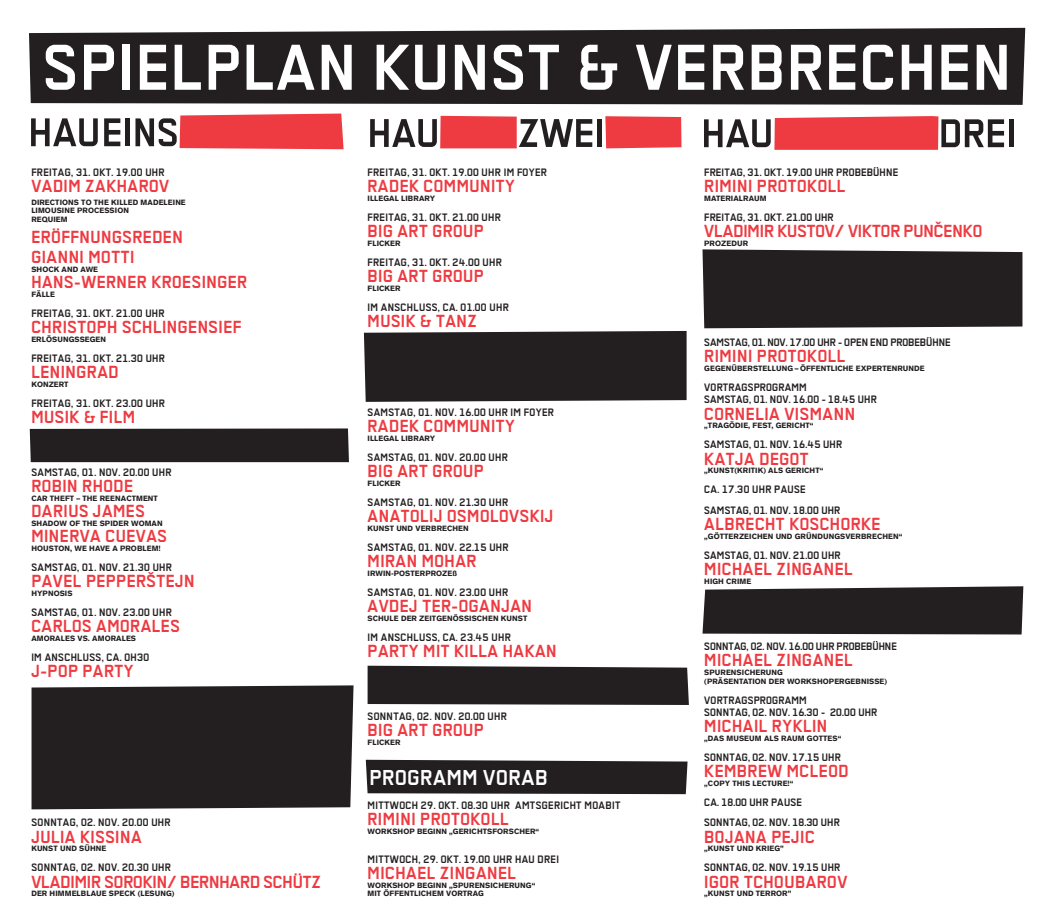
<style>
.page{position:relative;width:1053px;height:922px;background:#fff}
.page>*{position:absolute;margin:0;border:0;box-sizing:border-box;transform-origin:0 0}
.COPYTEXT_BLACK{font:700 60px "INOM";letter-spacing:.035em;color:#fff}
.COPYTEXT_BLACK-2{font:700 20px "INOM";letter-spacing:.035em;color:#fff}
.t1{font:700 16.25px "INOM";letter-spacing:.035em;color:#ee3a41}
.t2{font:700 16.25px "INOM";color:#ee3a41}
.t3{font:700 10px "INOM";letter-spacing:.035em;color:#231f20}
.t4{font:700 10px "INOM";color:#231f20}
.t5{font:900 7.5px "Akzidenz Grotesk";letter-spacing:.01em;color:#231f20}
</style>
<div class="page">
<svg style="left:31px;top:118px;width:67px;height:28px"></svg>
<svg style="left:104px;top:118px;width:16px;height:28px"></svg>
<div style="left:125px;top:118px;width:5px;height:28px;background:#231f20"></div>
<svg style="left:135px;top:113px;width:208px;height:36px;background:#e05a5f"></svg>
<hr style="left:597px;top:119px;width:4px;height:28px;background:#231f20">
<svg style="left:370px;top:116px;width:222px;height:32px"></svg>
<div style="left:605px;top:116px;width:76px;height:32px;background:#ee3a41"></div>
<div style="left:1008px;top:119px;width:5px;height:28px;background:#231f20"></div>
<svg style="left:704px;top:116px;width:299px;height:34px"></svg>
<div style="left:30px;top:428px;width:319px;height:34px;background:#231f20"></div>
<div style="left:702px;top:249px;width:320px;height:79px;background:#231f20"></div>
<div style="left:364px;top:331px;width:322px;height:71px;background:#231f20"></div>
<div style="left:32px;top:685px;width:321px;height:124px;background:#231f20"></div>
<div style="left:367px;top:665px;width:321px;height:39px;background:#231f20"></div>
<svg style="left:366px;top:759px;width:321px;height:35px;background:#2f2c2d"></svg>
<div style="left:702px;top:586px;width:321px;height:48px;background:#231f20"></div>
<div style="left:29px;top:28px;width:996px;height:77px;background:#231f20"></div>
<p class="COPYTEXT_BLACK" style="left:43px;top:32px;width:969px">SPIELPLAN KUNST &amp; VERBRECHEN</p>
<p class="t3" style="left:31px;top:166px;width:135px">FREITAG, 31. OKT. 19.00 UHR</p>
<p class="t1" style="left:31px;top:176px;width:139px">VADIM ZAKHAROV</p>
<p class="t5" style="left:31px;top:197px;width:156px">DIRECTIONS TO THE KILLED MADELEINE</p>
<p class="t5" style="left:31px;top:206px;width:99px">LIMOUSINE PROCESSION</p>
<p class="t5" style="left:31px;top:215px;width:38px">REQUIEM</p>
<p class="t1" style="left:31px;top:227px;width:153px">ERÖFFNUNGSREDEN</p>
<p class="t1" style="left:31px;top:247px;width:104px">GIANNI MOTTI</p>
<p class="t5" style="left:31px;top:265px;width:68px">SHOCK AND AWE</p>
<p class="t1" style="left:31px;top:272px;width:217px">HANS-WERNER KROESINGER</p>
<p class="t5" style="left:31px;top:290px;width:25px">FÄLLE</p>
<p class="t3" style="left:31px;top:307px;width:135px">FREITAG, 31. OKT. 21.00 UHR</p>
<p class="t1" style="left:31px;top:317px;width:211px">CHRISTOPH SCHLINGENSIEF</p>
<p class="t5" style="left:31px;top:335px;width:76px">ERLÖSUNGSSEGEN</p>
<p class="t3" style="left:31px;top:352px;width:135px">FREITAG, 31. OKT. 21.30 UHR</p>
<p class="t1" style="left:31px;top:362px;width:89px">LENINGRAD</p>
<p class="t5" style="left:31px;top:380px;width:39px">KONZERT</p>
<p class="t3" style="left:31px;top:397px;width:135px">FREITAG, 31. OKT. 23.00 UHR</p>
<p class="t1" style="left:31px;top:407px;width:105px">MUSIK &amp; FILM</p>
<p class="t3" style="left:31px;top:466px;width:142px">SAMSTAG, 01. NOV. 20.00 UHR</p>
<p class="t1" style="left:31px;top:476px;width:103px">ROBIN RHODE</p>
<p class="t5" style="left:31px;top:493px;width:128px">CAR THEFT – THE REENACTMENT</p>
<p class="t1" style="left:31px;top:501px;width:115px">DARIUS JAMES</p>
<p class="t5" style="left:31px;top:518px;width:133px">SHADOW OF THE SPIDER WOMAN</p>
<p class="t1" style="left:31px;top:526px;width:137px">MINERVA CUEVAS</p>
<p class="t5" style="left:31px;top:543px;width:131px">HOUSTON, WE HAVE A PROBLEM!</p>
<p class="t3" style="left:31px;top:561px;width:142px">SAMSTAG, 01. NOV. 21.30 UHR</p>
<p class="t1" style="left:31px;top:571px;width:165px">PAVEL PEPPERŠTEJN</p>
<p class="t5" style="left:31px;top:588px;width:43px">HYPNOSIS</p>
<p class="t3" style="left:31px;top:606px;width:142px">SAMSTAG, 01. NOV. 23.00 UHR</p>
<p class="t1" style="left:31px;top:616px;width:150px">CARLOS AMORALES</p>
<p class="t5" style="left:31px;top:633px;width:106px">AMORALES VS. AMORALES</p>
<p class="t3" style="left:31px;top:651px;width:119px">IM ANSCHLUSS, CA. 0H30</p>
<p class="t1" style="left:31px;top:661px;width:104px">J-POP PARTY</p>
<p class="t3" style="left:31px;top:816px;width:141px">SONNTAG, 02. NOV. 20.00 UHR</p>
<p class="t1" style="left:31px;top:826px;width:112px">JULIA KISSINA</p>
<p class="t5" style="left:31px;top:843px;width:77px">KUNST UND SÜHNE</p>
<p class="t3" style="left:31px;top:861px;width:141px">SONNTAG, 02. NOV. 20.30 UHR</p>
<p class="t2" style="left:31px;top:871px;width:291px">VLADIMIR SOROKIN/ BERNHARD SCHÜTZ</p>
<p class="t5" style="left:31px;top:888px;width:145px">DER HIMMELBLAUE SPECK (LESUNG)</p>
<p class="t3" style="left:367px;top:166px;width:181px">FREITAG, 31. OKT. 19.00 UHR IM FOYER</p>
<p class="t1" style="left:367px;top:176px;width:149px">RADEK COMMUNITY</p>
<p class="t5" style="left:367px;top:193px;width:69px">ILLEGAL LIBRARY</p>
<p class="t3" style="left:367px;top:211px;width:135px">FREITAG, 31. OKT. 21.00 UHR</p>
<p class="t1" style="left:367px;top:221px;width:118px">BIG ART GROUP</p>
<p class="t5" style="left:367px;top:238px;width:34px">FLICKER</p>
<p class="t3" style="left:367px;top:256px;width:136px">FREITAG, 31. OKT. 24.00 UHR</p>
<p class="t1" style="left:367px;top:266px;width:118px">BIG ART GROUP</p>
<p class="t5" style="left:367px;top:283px;width:34px">FLICKER</p>
<p class="t3" style="left:367px;top:301px;width:143px">IM ANSCHLUSS, CA. 01.00 UHR</p>
<p class="t1" style="left:367px;top:311px;width:111px">MUSIK &amp; TANZ</p>
<p class="t3" style="left:367px;top:406px;width:188px">SAMSTAG, 01. NOV. 16.00 UHR IM FOYER</p>
<p class="t1" style="left:367px;top:416px;width:149px">RADEK COMMUNITY</p>
<p class="t5" style="left:367px;top:433px;width:69px">ILLEGAL LIBRARY</p>
<p class="t3" style="left:367px;top:451px;width:142px">SAMSTAG, 01. NOV. 20.00 UHR</p>
<p class="t1" style="left:367px;top:461px;width:118px">BIG ART GROUP</p>
<p class="t5" style="left:367px;top:478px;width:34px">FLICKER</p>
<p class="t3" style="left:367px;top:496px;width:142px">SAMSTAG, 01. NOV. 21.30 UHR</p>
<p class="t1" style="left:367px;top:506px;width:187px">ANATOLIJ OSMOLOVSKIJ</p>
<p class="t5" style="left:367px;top:523px;width:103px">KUNST UND VERBRECHEN</p>
<p class="t3" style="left:367px;top:541px;width:142px">SAMSTAG, 01. NOV. 22.15 UHR</p>
<p class="t1" style="left:367px;top:551px;width:110px">MIRAN MOHAR</p>
<p class="t5" style="left:367px;top:568px;width:91px">IRWIN-POSTERPROZEß</p>
<p class="t3" style="left:367px;top:586px;width:142px">SAMSTAG, 01. NOV. 23.00 UHR</p>
<p class="t1" style="left:367px;top:596px;width:166px">AVDEJ TER-OGANJAN</p>
<p class="t5" style="left:367px;top:613px;width:161px">SCHULE DER ZEITGENÖSSISCHEN KUNST</p>
<p class="t3" style="left:367px;top:631px;width:145px">IM ANSCHLUSS, CA. 23.45 UHR</p>
<p class="t1" style="left:367px;top:641px;width:190px">PARTY MIT KILLA HAKAN</p>
<p class="t3" style="left:367px;top:710px;width:141px">SONNTAG, 02. NOV. 20.00 UHR</p>
<p class="t1" style="left:367px;top:720px;width:118px">BIG ART GROUP</p>
<p class="t5" style="left:367px;top:737px;width:34px">FLICKER</p>
<p class="COPYTEXT_BLACK-2" style="left:369px;top:765px;width:180px">PROGRAMM VORAB</p>
<p class="t3" style="left:367px;top:798px;width:254px">MITTWOCH 29. OKT. 08.30 UHR AMTSGERICHT MOABIT</p>
<p class="t1" style="left:367px;top:809px;width:142px">RIMINI PROTOKOLL</p>
<p class="t5" style="left:367px;top:826px;width:173px">WORKSHOP BEGINN „GERICHTSFORSCHER“</p>
<p class="t3" style="left:367px;top:852px;width:193px">MITTWOCH, 29. OKT. 19.00 UHR HAU DREI</p>
<p class="t1" style="left:367px;top:862px;width:150px">MICHAEL ZINGANEL</p>
<p class="t5" style="left:367px;top:880px;width:169px">WORKSHOP BEGINN „SPURENSICHERUNG“</p>
<p class="t5" style="left:367px;top:888px;width:118px">MIT ÖFFENTLICHEM VORTRAG</p>
<p class="t3" style="left:704px;top:166px;width:195px">FREITAG, 31. OKT. 19.00 UHR PROBEBÜHNE</p>
<p class="t1" style="left:704px;top:176px;width:142px">RIMINI PROTOKOLL</p>
<p class="t5" style="left:704px;top:193px;width:64px">MATERIALRAUM</p>
<p class="t3" style="left:704px;top:211px;width:131px">FREITAG, 31. OKT. 21.00 UHR</p>
<p class="t2" style="left:704px;top:221px;width:279px">VLADIMIR KUSTOV/ VIKTOR PUNCENKO</p>
<p class="t5" style="left:704px;top:238px;width:45px">PROZEDUR</p>
<p class="t1" style="left:936px;top:218px;width:6px">ˇ</p>
<p class="t4" style="left:704px;top:336px;width:248px">SAMSTAG, 01. NOV. 17.00 UHR - OPEN END PROBEBÜHNE</p>
<p class="t1" style="left:704px;top:346px;width:142px">RIMINI PROTOKOLL</p>
<p class="t5" style="left:704px;top:363px;width:222px">GEGENÜBERSTELLUNG – ÖFFENTLICHE EXPERTENRUNDE</p>
<p class="t3" style="left:704px;top:381px;width:104px">VORTRAGSPROGRAMM</p>
<p class="t3" style="left:704px;top:393px;width:174px">SAMSTAG, 01. NOV. 16.00 - 18.45 UHR</p>
<p class="t1" style="left:704px;top:404px;width:152px">CORNELIA VISMANN</p>
<p class="t5" style="left:704px;top:421px;width:111px">„TRAGÖDIE, FEST, GERICHT“</p>
<p class="t3" style="left:704px;top:438px;width:139px">SAMSTAG, 01. NOV. 16.45 UHR</p>
<p class="t1" style="left:704px;top:449px;width:106px">KATJA DEGOT</p>
<p class="t5" style="left:704px;top:466px;width:121px">„KUNST(KRITIK) ALS GERICHT“</p>
<p class="t3" style="left:704px;top:483px;width:103px">CA. 17.30 UHR PAUSE</p>
<p class="t3" style="left:704px;top:503px;width:137px">SAMSTAG, 01. NOV. 18.00 UHR</p>
<p class="t1" style="left:704px;top:514px;width:178px">ALBRECHT KOSCHORKE</p>
<p class="t5" style="left:704px;top:531px;width:199px">„GÖTTERZEICHEN UND GRÜNDUNGSVERBRECHEN“</p>
<p class="t3" style="left:704px;top:548px;width:138px">SAMSTAG, 01. NOV. 21.00 UHR</p>
<p class="t1" style="left:704px;top:559px;width:150px">MICHAEL ZINGANEL</p>
<p class="t5" style="left:704px;top:576px;width:49px">HIGH CRIME</p>
<p class="t4" style="left:704px;top:640px;width:194px">SONNTAG, 02. NOV. 16.00 UHR PROBEBÜHNE</p>
<p class="t1" style="left:704px;top:650px;width:150px">MICHAEL ZINGANEL</p>
<p class="t5" style="left:704px;top:667px;width:80px">SPURENSICHERUNG</p>
<p class="t5" style="left:704px;top:676px;width:184px">(PRÄSENTATION DER WORKSHOPERGEBNISSE)</p>
<p class="t3" style="left:704px;top:693px;width:104px">VORTRAGSPROGRAMM</p>
<p class="t3" style="left:704px;top:706px;width:174px">SONNTAG, 02. NOV. 16.30 - 20.00 UHR</p>
<p class="t1" style="left:704px;top:716px;width:125px">MICHAIL RYKLIN</p>
<p class="t5" style="left:704px;top:733px;width:138px">„DAS MUSEUM ALS RAUM GOTTES“</p>
<p class="t3" style="left:704px;top:751px;width:138px">SONNTAG, 02. NOV. 17.15 UHR</p>
<p class="t1" style="left:704px;top:761px;width:146px">KEMBREW MCLEOD</p>
<p class="t5" style="left:704px;top:778px;width:91px">„COPY THIS LECTURE!“</p>
<p class="t3" style="left:704px;top:796px;width:99px">CA. 18.00 UHR PAUSE</p>
<p class="t3" style="left:704px;top:816px;width:137px">SONNTAG, 02. NOV. 18.30 UHR</p>
<p class="t1" style="left:704px;top:826px;width:112px">BOJANA PEJIC</p>
<p class="t5" style="left:704px;top:843px;width:81px">„KUNST UND KRIEG”</p>
<p class="t3" style="left:704px;top:861px;width:137px">SONNTAG, 02. NOV. 19.15 UHR</p>
<p class="t1" style="left:704px;top:871px;width:144px">IGOR TCHOUBAROV</p>
<p class="t5" style="left:704px;top:888px;width:89px">„KUNST UND TERROR”</p>
</div>
